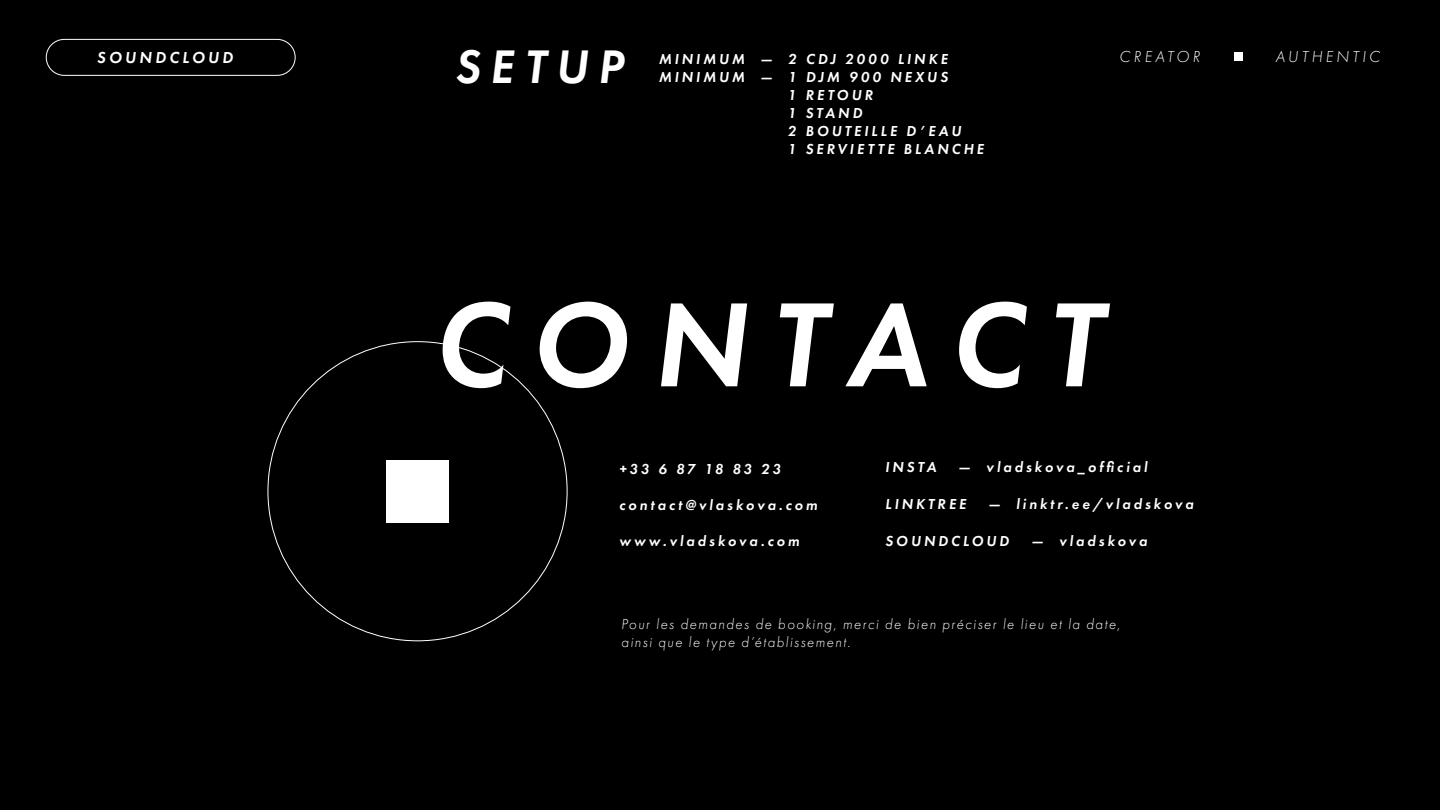
<style>
.page{position:relative;width:1440px;height:810px;background:#000}
.page>*{position:absolute;margin:0;border:0;box-sizing:border-box;transform-origin:0 0}
.t1{font:italic 600 124.2px "Futura PT";letter-spacing:.195em;color:#fff}
.t2{font:italic 600 48.82px "Futura PT";letter-spacing:.2em;color:#fff}
.t3{font:italic 300 16.5px "Futura PT";letter-spacing:.2em;color:#fff}
.t4{font:italic 600 16.5px "Futura PT";letter-spacing:.2em;color:#fff}
.t5{font:italic 600 15px/18px "Futura PT";letter-spacing:.2em;color:#fff}
.t6{font:italic 300 15px/18px "Futura PT";letter-spacing:.1em;color:#fff}
</style>
<div class="page">
<div style="left:1234px;top:53px;width:8px;height:8px;background:#fff"></div>
<div style="left:386px;top:460px;width:63px;height:62px;background:#fff"></div>
<div style="left:46px;top:39px;width:250px;height:37px;border:1px solid #fff;border-radius:18px"></div>
<h2 class="t2" style="left:454px;top:35px;width:170px">SETUP</h2>
<p class="t4" style="left:97px;top:47px;width:138px">SOUNDCLOUD</p>
<p class="t5" style="left:659px;top:49px;width:290px">MINIMUM — 2 CDJ 2000 LINKE</p>
<p class="t3" style="left:1119px;top:48px;width:82px">CREATOR</p>
<p class="t3" style="left:1276px;top:48px;width:106px">AUTHENTIC</p>
<p class="t5" style="left:788px;top:67px;width:198px;text-indent:-129px">MINIMUM — 1 DJM 900 NEXUS<br>1 RETOUR<br>1 STAND<br>2 BOUTEILLE D’EAU<br>1 SERVIETTE BLANCHE</p>
<h1 class="t1" style="left:432px;top:265px;width:670px">CONTACT</h1>
<p class="t5" style="left:619px;top:460px;width:163px">+33 6 87 18 83 23</p>
<p class="t5" style="left:619px;top:496px;width:200px">contact@vlaskova.com</p>
<p class="t5" style="left:619px;top:532px;width:182px">www.vladskova.com</p>
<p class="t5" style="left:885px;top:458px;width:53px">INSTA</p>
<p class="t5" style="left:958px;top:458px;width:191px">— vladskova_official</p>
<p class="t5" style="left:885px;top:495px;width:83px">LINKTREE</p>
<p class="t5" style="left:988px;top:495px;width:207px">— linktr.ee/vladskova</p>
<p class="t5" style="left:885px;top:532px;width:125px">SOUNDCLOUD</p>
<p class="t5" style="left:1031px;top:532px;width:118px">— vladskova</p>
<p class="t6" style="left:621px;top:615px;width:500px">Pour les demandes de booking, merci de bien préciser le lieu et la date, ainsi que le type d’établissement.</p>
</div>
